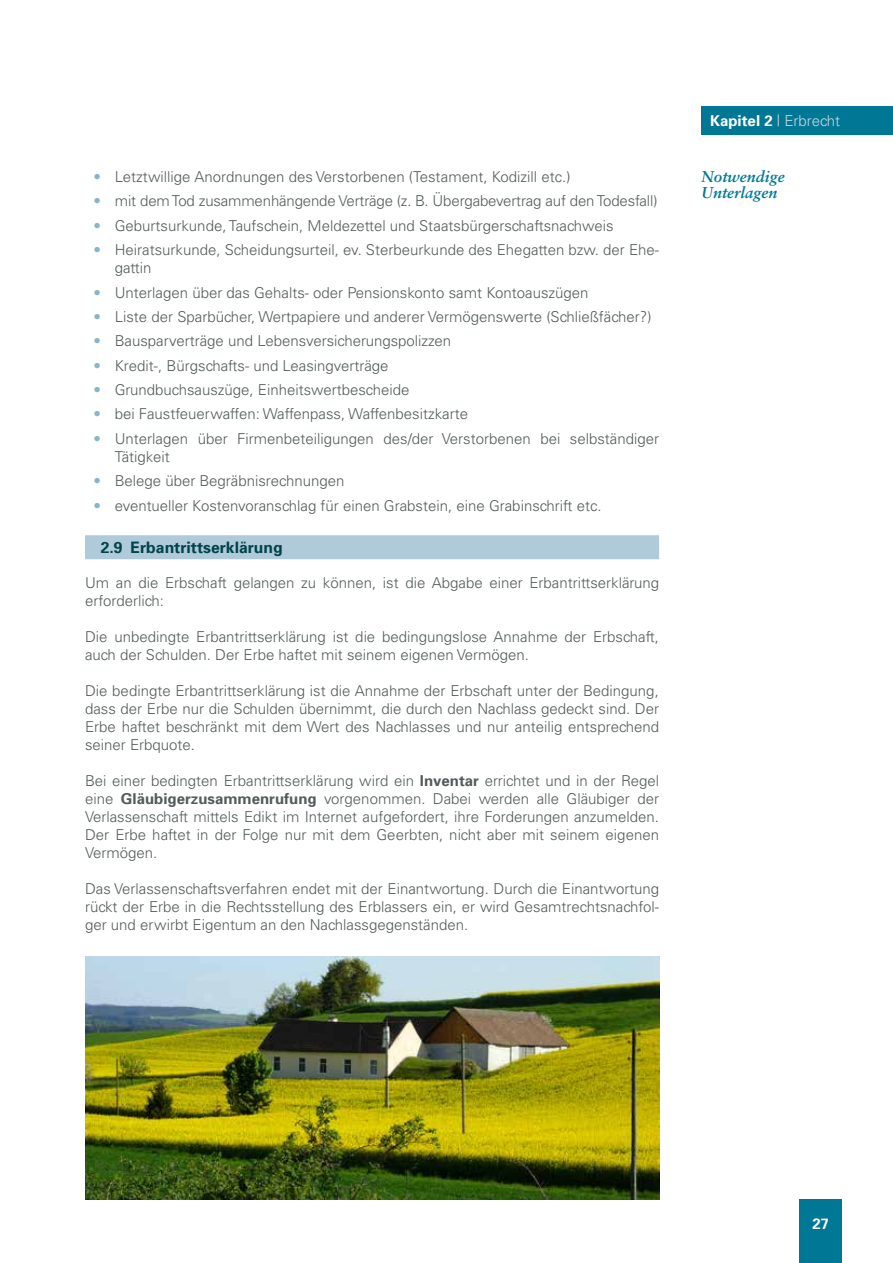
<style>
.page{position:relative;width:893px;height:1263px;background:#fff}
.page>*{position:absolute;margin:0;border:0;box-sizing:border-box;transform-origin:0 0}
.t1{font:700 15.75px "Univers";color:#00434b}
.t2{font:italic 700 15.75px/15.8px "Sabon LT Std";color:#007895}
.t3{font:300 15px/18px "Univers";color:#545b5c}
.t4{font:700 15px "Univers";color:#fff}
.s1{color:#88b5c8}
.s2{font-weight:700}
.s3{font-family:"Sabon LT Std";font-weight:400;color:#c7d9e3}
.s4{font-weight:300;color:#c7d9e3}
</style>
<div class="page">
<div style="left:702px;top:106px;width:191px;height:28px;background:#007895"></div>
<img style="left:85px;top:957px;width:574px;height:242px">
<div style="left:85px;top:535px;width:574px;height:24px;background:#afcad8"></div>
<div style="left:799px;top:1199px;width:43px;height:64px;background:#007895"></div>
<p class="t3" style="left:94px;top:168px;width:479px"><span class="s1">•</span> Letztwillige Anordnungen des Verstorbenen (Testament, Kodizill etc.)</p>
<p class="t3" style="left:94px;top:192px;width:565px"><span class="s1">•</span> mit dem Tod zusammenhängende Verträge (z. B. Übergabevertrag auf den Todesfall)</p>
<p class="t3" style="left:94px;top:216px;width:521px"><span class="s1">•</span> Geburtsurkunde, Taufschein, Meldezettel und Staatsbürgerschaftsnachweis</p>
<p class="t3" style="left:115px;top:241px;width:546px;text-indent:-21px"><span class="s1">•</span> Heiratsurkunde, Scheidungsurteil, ev. Sterbeurkunde des Ehegatten bzw. der Ehe&shy;gattin</p>
<p class="t3" style="left:94px;top:283px;width:496px"><span class="s1">•</span> Unterlagen über das Gehalts- oder Pensionskonto samt Kontoauszügen</p>
<p class="t3" style="left:94px;top:308px;width:559px"><span class="s1">•</span> Liste der Sparbücher, Wertpapiere und anderer Vermögenswerte (Schließfächer?)</p>
<p class="t3" style="left:94px;top:332px;width:359px"><span class="s1">•</span> Bausparverträge und Lebensversicherungspolizzen</p>
<p class="t3" style="left:94px;top:356px;width:297px"><span class="s1">•</span> Kredit-, Bürgschafts- und Leasingverträge</p>
<p class="t3" style="left:94px;top:381px;width:317px"><span class="s1">•</span> Grundbuchsauszüge, Einheitswertbescheide</p>
<p class="t3" style="left:94px;top:405px;width:376px"><span class="s1">•</span> bei Faustfeuerwaffen: Waffenpass, Waffenbesitzkarte</p>
<p class="t3" style="left:115px;top:429px;width:546px;text-indent:-21px"><span class="s1">•</span> Unterlagen über Firmenbeteiligungen des/der Verstorbenen bei selbständiger<br>Tätigkeit</p>
<p class="t3" style="left:94px;top:472px;width:252px"><span class="s1">•</span> Belege über Begräbnisrechnungen</p>
<p class="t3" style="left:94px;top:496px;width:510px"><span class="s1">•</span> eventueller Kostenvoranschlag für einen Grabstein, eine Grabinschrift etc.</p>
<p class="t1" style="left:101px;top:537px;width:184px">2.9 Erbantrittserklärung</p>
<p class="t3" style="left:85px;top:573px;width:576px">Um an die Erbschaft gelangen zu können, ist die Abgabe einer Erbantrittserklärung erforderlich:</p>
<p class="t3" style="left:85px;top:627px;width:576px">Die unbedingte Erbantrittserklärung ist die bedingungslose Annahme der Erbschaft, auch der Schulden. Der Erbe haftet mit seinem eigenen Vermögen.</p>
<p class="t3" style="left:85px;top:681px;width:576px;text-align:justify">Die bedingte Erbantrittserklärung ist die Annahme der Erbschaft unter der Bedingung, dass der Erbe nur die Schulden übernimmt, die durch den Nachlass gedeckt sind. Der Erbe haftet beschränkt mit dem Wert des Nachlasses und nur anteilig entsprechend seiner Erbquote.</p>
<p class="t3" style="left:85px;top:771px;width:576px;text-align:justify">Bei einer bedingten Erbantrittserklärung wird ein <span class="s2">Inventar</span> errichtet und in der Regel eine <span class="s2">Gläubigerzusammenrufung</span> vorgenommen. Dabei werden alle Gläubiger der Verlassenschaft mittels Edikt im Internet aufgefordert, ihre Forderungen anzumelden.<br>Der Erbe haftet in der Folge nur mit dem Geerbten, nicht aber mit seinem eigenen Vermögen.</p>
<p class="t3" style="left:85px;top:879px;width:575px;text-align:justify">Das Verlassenschaftsverfahren endet mit der Einantwortung. Durch die Einantwortung rückt der Erbe in die Rechtsstellung des Erblassers ein, er wird Gesamtrechtsnachfol&shy;ger und erwirbt Eigentum an den Nachlassgegenständen.</p>
<p class="t4" style="left:710px;top:112px;width:132px">Kapitel 2 <span class="s3">|</span> <span class="s4">Erbrecht</span></p>
<p class="t2" style="left:702px;top:169px;width:85px">Notwendige<br>Unterlagen</p>
<p class="t4" style="left:812px;top:1214px;width:18px">27</p>
</div>
